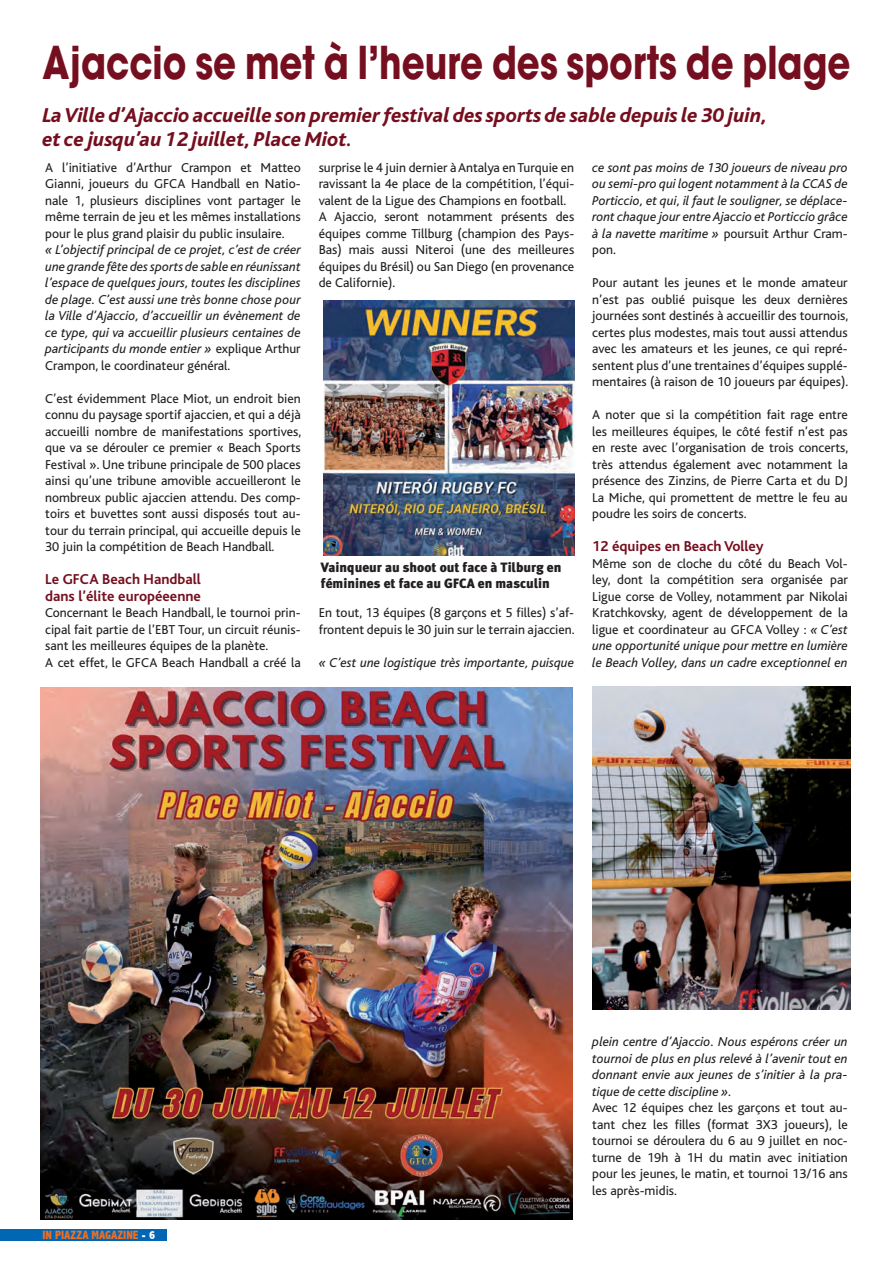
<style>
.page{position:relative;width:893px;height:1263px;background:#fff}
.page>*{position:absolute;margin:0;border:0;box-sizing:border-box;transform-origin:0 0}
.t1{font:700 44.85px "Avant Garde";color:#750e1e;scale:.79 1}
.t2{font:italic 800 21px "Bliss";color:#750e1e}
.t3{font:700 15px "Bliss";color:#750e1e}
.t4{font:13.5px/16.5px "Bliss";color:#231f20;text-align:justify}
.t5{font:italic 13.5px/16.5px "Bliss";color:#231f20;text-align:justify}
.t6{font:900 13.5px/16.2px "Meta Plus";color:#231f20}
.t7{font:800 condensed 12px "Abadi";color:#f36e21}
.s1{font-size:19.5px}
.s2{font-style:normal}
.s3{font-style:italic}
.s4{color:#fff}
</style>
<div class="page">
<div style="left:0;top:1229px;width:167px;height:11px;background:#0166b3"></div>
<img style="left:41px;top:687px;width:531px;height:532px">
<img style="left:323px;top:300px;width:251px;height:255px">
<img style="left:592px;top:687px;width:258px;height:322px">
<p class="t1" style="left:43px;top:33px;width:1024px">Ajaccio se met à l’heure des sports de plage</p>
<p class="t2" style="left:43px;top:104px;width:727px">La Ville d’Ajaccio accueille son premier festival des sports de sable depuis le 30 juin,</p>
<p class="t2" style="left:43px;top:128px;width:311px">et ce jusqu’au 12 juillet, Place Miot<span class="s1">.</span></p>
<p class="t4" style="left:45px;top:159px;width:257px">A l’initiative d’Arthur Crampon et Matteo Gianni, joueurs du GFCA Handball en Natio&shy;nale 1, plusieurs disciplines vont partager le même terrain de jeu et les mêmes installations pour le plus grand plaisir du public insulaire.</p>
<p class="t5" style="left:45px;top:242px;width:257px">« L’objectif principal de ce projet, c’est de créer une grande fête des sports de sable en réunissant l’espace de quelques jours, toutes les disciplines de plage. C’est aussi une très bonne chose pour la Ville d’Ajaccio, d’accueillir un évènement de ce type, qui va accueillir plusieurs centaines de participants du monde entier » <span class="s2">explique Arthur Crampon, le coordinateur général.</span></p>
<p class="t4" style="left:45px;top:390px;width:258px">C’est évidemment Place Miot, un endroit bien connu du paysage sportif ajaccien, et qui a déjà accueilli nombre de manifestations sportives, que va se dérouler ce premier « Beach Sports Festival ». Une tribune principale de 500 places ainsi qu’une tribune amovible accueilleront le nombreux public ajaccien attendu. Des comp&shy;toirs et buvettes sont aussi disposés tout au&shy;tour du terrain principal, qui accueille depuis le 30 juin la compétition de Beach Handball.</p>
<p class="t3" style="left:45px;top:572px;width:157px">Le GFCA Beach Handball</p>
<p class="t3" style="left:45px;top:588px;width:157px">dans l’élite européeenne</p>
<p class="t4" style="left:45px;top:605px;width:257px">Concernant le Beach Handball, le tournoi prin&shy;cipal fait partie de l’EBT Tour, un circuit réunis&shy;sant les meilleures équipes de la planète.</p>
<p class="t4" style="left:45px;top:654px;width:257px">A cet effet, le GFCA Beach Handball a créé la</p>
<p class="t4" style="left:319px;top:159px;width:257px">surprise le 4 juin dernier à Antalya en Turquie en ravissant la 4e place de la compétition, l’équi&shy;valent de la Ligue des Champions en football.</p>
<p class="t4" style="left:319px;top:209px;width:257px">A Ajaccio, seront notamment présents des équipes comme Tillburg (champion des Pays-Bas) mais aussi Niteroi (une des meilleures équipes du Brésil) ou San Diego (en provenance de Californie).</p>
<p class="t6" style="left:321px;top:559px;width:242px">Vainqueur au shoot out face à Tilburg en féminines et face au GFCA en masculin</p>
<p class="t4" style="left:319px;top:605px;width:257px">En tout, 13 équipes (8 garçons et 5 filles) s’af&shy;frontent depuis le 30 juin sur le terrain ajaccien.</p>
<p class="t5" style="left:319px;top:654px;width:257px">« C’est une logistique très importante, puisque</p>
<p class="t5" style="left:592px;top:159px;width:257px">ce sont pas moins de 130 joueurs de niveau pro ou semi-pro qui logent notamment à la CCAS de Porticcio, et qui, il faut le souligner, se déplace&shy;ront chaque jour entre Ajaccio et Porticcio grâce à la navette maritime » <span class="s2">poursuit Arthur Cram&shy;pon.</span></p>
<p class="t4" style="left:592px;top:275px;width:258px">Pour autant les jeunes et le monde amateur n’est pas oublié puisque les deux dernières journées sont destinés à accueillir des tournois, certes plus modestes, mais tout aussi attendus avec les amateurs et les jeunes, ce qui repré&shy;sentent plus d’une trentaines d’équipes supplé&shy;mentaires (à raison de 10 joueurs par équipes).</p>
<p class="t4" style="left:592px;top:407px;width:258px">A noter que si la compétition fait rage entre les meilleures équipes, le côté festif n’est pas en reste avec l’organisation de trois concerts, très attendus également avec notamment la présence des Zinzins, de Pierre Carta et du DJ La Miche, qui promettent de mettre le feu au poudre les soirs de concerts.</p>
<p class="t3" style="left:592px;top:539px;width:173px">12 équipes en Beach Volley</p>
<p class="t4" style="left:592px;top:555px;width:257px">Même son de cloche du côté du Beach Vol&shy;ley, dont la compétition sera organisée par Ligue corse de Volley, notamment par Nikolai Kratchkovsky, agent de développement de la ligue et coordinateur au GFCA Volley : <span class="s3">« C’est une opportunité unique pour mettre en lumière le Beach Volley, dans un cadre exceptionnel en</span></p>
<p class="t7" style="left:43px;top:1228px;width:114px">IN PIAZZA MAGAZINE <span class="s4">- 6</span></p>
<p class="t5" style="left:592px;top:1034px;width:257px">plein centre d’Ajaccio. Nous espérons créer un tournoi de plus en plus relevé à l’avenir tout en donnant envie aux jeunes de s’initier à la pra&shy;tique de cette discipline »<span class="s2">.</span></p>
<p class="t4" style="left:592px;top:1100px;width:257px">Avec 12 équipes chez les garçons et tout au&shy;tant chez les filles (format 3X3 joueurs), le tournoi se déroulera du 6 au 9 juillet en noc&shy;turne de 19h à 1H du matin avec initiation pour les jeunes, le matin, et tournoi 13/16 ans les après-midis.</p>
</div>
